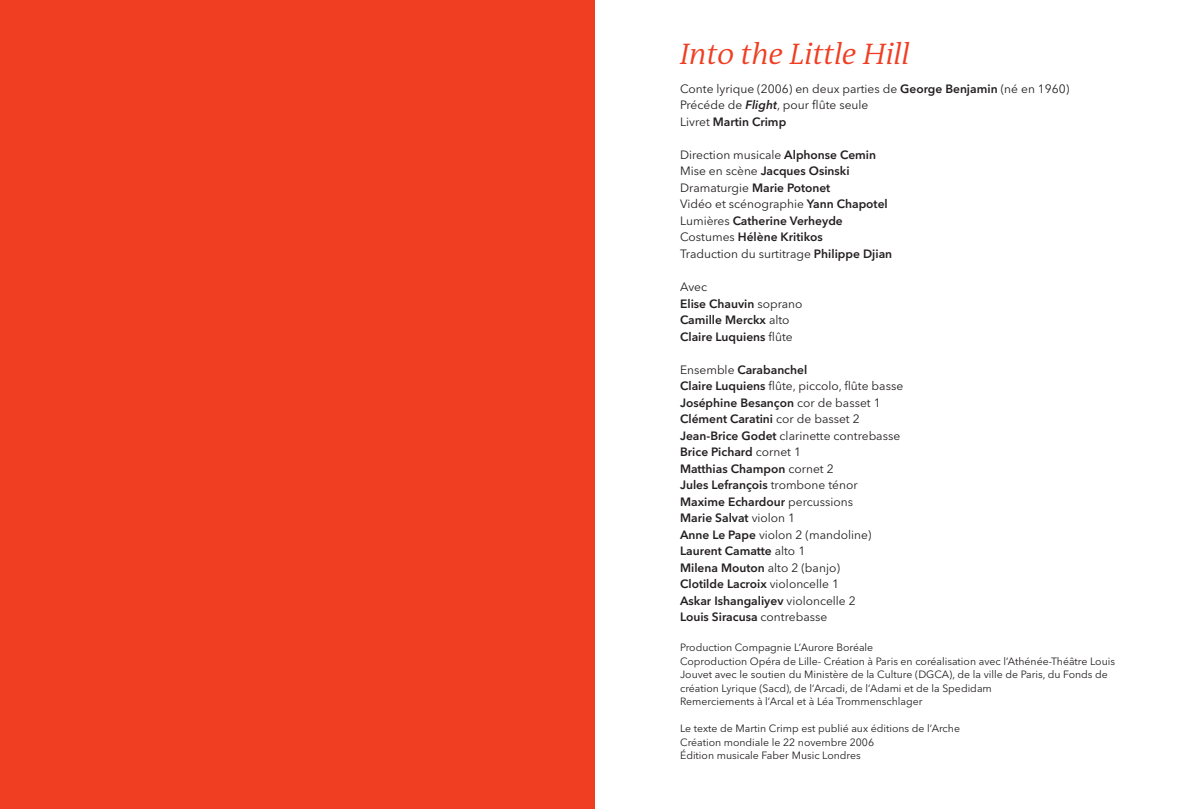
<style>
.page{position:relative;width:1191px;height:809px;background:#fff}
.page>*{position:absolute;margin:0;border:0;box-sizing:border-box;transform-origin:0 0}
.t1{font:italic 300 30px "The Antiqua B W4";color:#ef3e22}
.t2{font:600 12px/16.5px "Avenir Next LT Pro";color:#231f20}
.t3{font:12px/16.5px "Avenir Next LT Pro";color:#231f20}
.t4{font:10.5px/13.5px "Avenir Next LT Pro";color:#231f20}
.s1{font-weight:600}
.s2{font-weight:600;font-style:italic}
.s3{font-weight:400}
</style>
<div class="page">
<div style="left:0;top:0;width:595px;height:808px;background:#ef3e22"></div>
<h1 class="t1" style="left:680px;top:35px;width:231px">Into the Little Hill</h1>
<p class="t3" style="left:680px;top:80px;width:391px">Conte lyrique (2006) en deux parties de <span class="s1">George Benjamin</span> (né en 1960)<br>Précéde de <span class="s2">Flight</span>, pour flûte seule<br>Livret <span class="s1">Martin Crimp</span></p>
<p class="t3" style="left:680px;top:146px;width:214px">Direction musicale <span class="s1">Alphonse Cemin </span>Mise en scè ne <span class="s1">Jacques Osinski </span>Dramaturgie <span class="s1">Marie Potonet<br></span>Vidéo et scénographie <span class="s1">Yann Chapotel </span>Lumiè res <span class="s1">Catherine Verheyde </span>Costumes <span class="s1">Hélène Kritikos<br></span>Traduction du surtitrage <span class="s1">Philippe Djian</span></p>
<p class="t2" style="left:680px;top:278px;width:124px"><span class="s3">Avec<br></span>Elise Chauvin <span class="s3">soprano<br></span>Camille Merckx <span class="s3">alto<br></span>Claire Luquiens <span class="s3">flûte</span></p>
<p class="t2" style="left:680px;top:361px;width:224px"><span class="s3">Ensemble</span> Carabanchel<br>Claire Luquiens <span class="s3">flûte, piccolo, flûte basse<br></span>Joséphine Besançon <span class="s3">cor de basset 1<br></span>Clément Caratini <span class="s3">cor de basset 2<br></span>Jean-Brice Godet <span class="s3">clarinette contrebasse<br></span>Brice Pichard <span class="s3">cornet 1<br></span>Matthias Champon <span class="s3">cornet 2<br></span>Jules Lefrançois <span class="s3">trombone ténor<br></span>Maxime Echardour <span class="s3">percussions<br></span>Marie Salvat <span class="s3">violon 1<br></span>Anne Le Pape <span class="s3">violon 2 (mandoline)<br></span>Laurent Camatte <span class="s3">alto 1<br></span>Milena Mouton <span class="s3">alto 2 (banjo)<br></span>Clotilde Lacroix <span class="s3">violoncelle 1<br></span>Askar Ishangaliyev <span class="s3">violoncelle 2<br></span>Louis Siracusa <span class="s3">contrebasse</span></p>
<p class="t4" style="left:680px;top:640px;width:436px">Production Compagnie L’Aurore Boréale<br>Coproduction Opéra de Lille- Création à Paris en coréalisation avec l’Athénée-Théâtre Louis Jouvet avec le soutien du Ministère de la Culture (DGCA), de la ville de Paris, du Fonds de création Lyrique (Sacd), de l’Arcadi, de l’Adami et de la Spedidam<br>Remerciements à l’Arcal et à Léa Trommenschlager</p>
<p class="t4" style="left:680px;top:721px;width:281px">Le texte de Martin Crimp est publié aux éditions de l’Arche<br>Création mondiale le 22 novembre 2006<br>Édition musicale Faber Music Londres</p>
</div>
